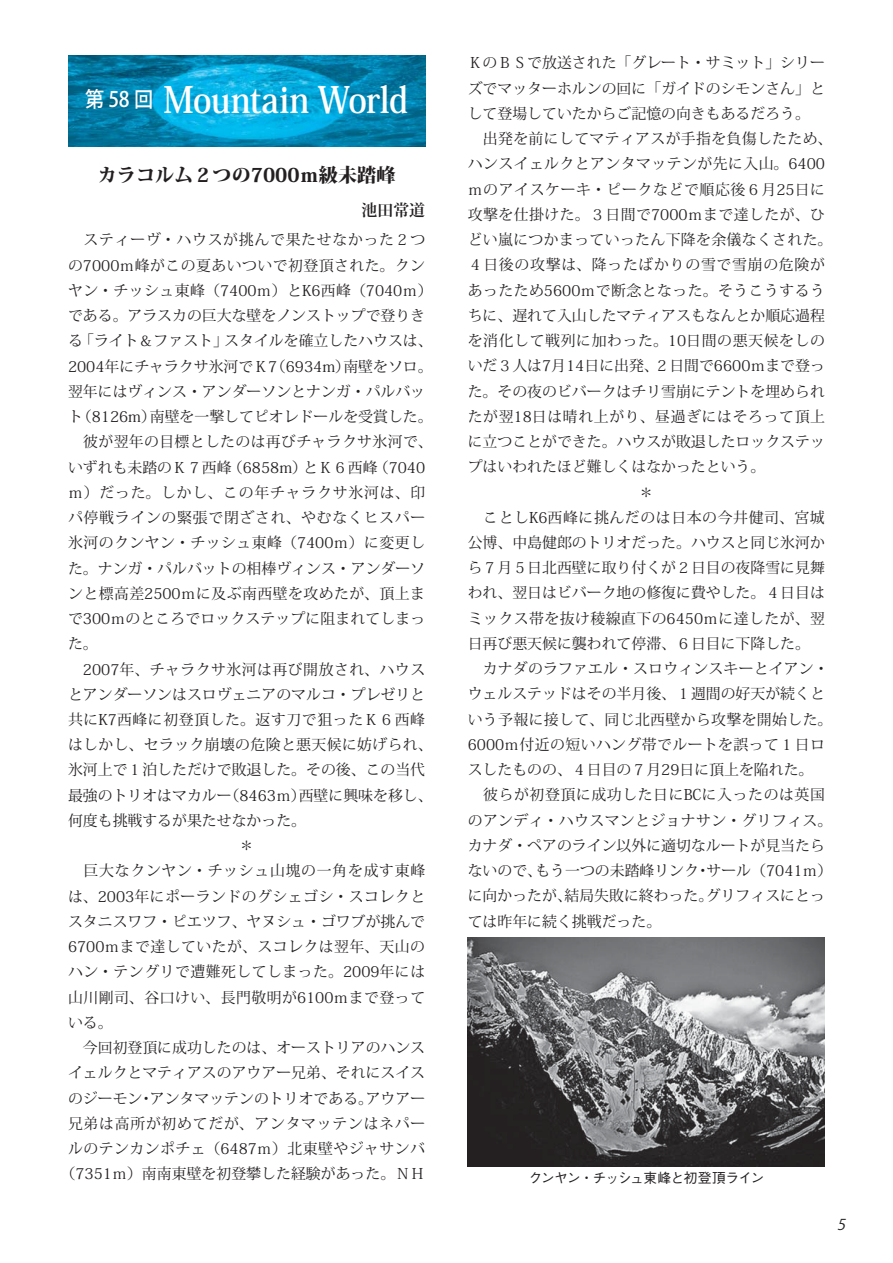
<style>
.page{position:relative;width:893px;height:1263px;background:#fff}
.page>*{position:absolute;margin:0;border:0;box-sizing:border-box;transform-origin:0 0}
.t1{font:36.15px "Koz Min Pro Bold 90 msp RKSJ H";letter-spacing:-.02em;color:#fff;scale:.9 1}
.t2{font:19.2px "Koz Min Pro Heavy 90 msp RKSJ H";color:#231f20}
.t3{font:15.9px "Koz Min Pro Bold 90 msp RKSJ H";color:#231f20}
.t4{font:14.85px "Koz Min Pro Regular 90 msp RKSJ H";color:#231f20}
.t5{font:14.85px "Koz Min Pro Regular 90 msp RKSJ H";letter-spacing:.03em;color:#231f20}
.t6{font:14.85px "Koz Min Pro Regular 90 msp RKSJ H";letter-spacing:.025em;color:#231f20}
.t7{font:14.85px "Koz Min Pro Regular 90 msp RKSJ H";letter-spacing:.04em;color:#231f20}
.t8{font:14.85px "Koz Min Pro Regular 90 msp RKSJ H";letter-spacing:.05em;color:#231f20}
.t9{font:14.85px "Koz Min Pro Regular 90 msp RKSJ H";letter-spacing:.055em;color:#231f20}
.t10{font:italic 14.85px "Koz Go Pro Regular 90 msp RKSJ H";color:#231f20}
.t11{font:13.8px "Gothic BBB Pro Medium 90 msp RKSJ H";letter-spacing:-.055em;color:#231f20}
</style>
<div class="page">
<img style="left:68px;top:56px;width:357px;height:90px">
<img style="left:468px;top:938px;width:357px;height:228px">
<h1 class="t1" style="left:85px;top:86px;width:360px"><sup>第</sup> <sup>58</sup> <sup>回</sup> Mountain World</h1>
<p class="t2" style="left:98px;top:167px;width:299px">カラコルム２つの7000ｍ級未踏峰</p>
<p class="t3" style="left:361px;top:204px;width:65px">池田常道</p>
<p class="t8" style="left:68px;top:234px;width:359px">　スティーヴ・ハウスが挑んで果たせなかった２つ</p>
<p class="t5" style="left:68px;top:259px;width:359px">の7000ｍ峰がこの夏あいついで初登頂された。クン</p>
<p class="t4" style="left:68px;top:285px;width:366px">ヤン・チッシュ東峰（7400ｍ）とK6西峰（7040ｍ）</p>
<p class="t4" style="left:68px;top:310px;width:359px">である。アラスカの巨大な壁をノンストップで登りき</p>
<p class="t4" style="left:68px;top:335px;width:366px">る「ライト＆ファスト」スタイルを確立したハウスは、</p>
<p class="t4" style="left:68px;top:360px;width:366px">2004年にチャラクサ氷河でＫ7（6934m）南壁をソロ。</p>
<p class="t4" style="left:68px;top:386px;width:359px">翌年にはヴィンス・アンダーソンとナンガ・パルバッ</p>
<p class="t4" style="left:68px;top:411px;width:366px">ト（8126m）南壁を一撃してピオレドールを受賞した。</p>
<p class="t6" style="left:68px;top:436px;width:366px">　彼が翌年の目標としたのは再びチャラクサ氷河で、</p>
<p class="t4" style="left:68px;top:461px;width:359px">いずれも未踏のＫ７西峰（6858m）とＫ６西峰（7040</p>
<p class="t9" style="left:68px;top:487px;width:359px">ｍ）だった。しかし、この年チャラクサ氷河は、印</p>
<p class="t8" style="left:68px;top:512px;width:359px">パ停戦ラインの緊張で閉ざされ、やむなくヒスパー</p>
<p class="t5" style="left:68px;top:537px;width:359px">氷河のクンヤン・チッシュ東峰（7400ｍ）に変更し</p>
<p class="t4" style="left:68px;top:562px;width:359px">た。ナンガ・パルバットの相棒ヴィンス・アンダーソ</p>
<p class="t5" style="left:68px;top:588px;width:359px">ンと標高差2500ｍに及ぶ南西壁を攻めたが、頂上ま</p>
<p class="t4" style="left:68px;top:613px;width:359px">で300ｍのところでロックステップに阻まれてしまっ</p>
<p class="t4" style="left:68px;top:638px;width:31px">た。</p>
<p class="t5" style="left:68px;top:663px;width:359px">　2007年、チャラクサ氷河は再び開放され、ハウス</p>
<p class="t4" style="left:68px;top:689px;width:359px">とアンダーソンはスロヴェニアのマルコ・プレゼリと</p>
<p class="t7" style="left:68px;top:714px;width:359px">共にK7西峰に初登頂した。返す刀で狙ったＫ６西峰</p>
<p class="t6" style="left:68px;top:739px;width:366px">はしかし、セラック崩壊の危険と悪天候に妨げられ、</p>
<p class="t4" style="left:68px;top:764px;width:359px">氷河上で１泊しただけで敗退した。その後、この当代</p>
<p class="t4" style="left:68px;top:789px;width:366px">最強のトリオはマカルー（8463ｍ）西壁に興味を移し、</p>
<p class="t4" style="left:68px;top:815px;width:240px">何度も挑戦するが果たせなかった。</p>
<p class="t4" style="left:239px;top:840px;width:16px">＊</p>
<p class="t8" style="left:68px;top:865px;width:359px">　巨大なクンヤン・チッシュ山塊の一角を成す東峰</p>
<p class="t5" style="left:68px;top:890px;width:359px">は、2003年にポーランドのグシェゴシ・スコレクと</p>
<p class="t4" style="left:68px;top:916px;width:359px">スタニスワフ・ピエツフ、ヤヌシュ・ゴワブが挑んで</p>
<p class="t5" style="left:68px;top:941px;width:359px">6700ｍまで達していたが、スコレクは翌年、天山の</p>
<p class="t5" style="left:68px;top:966px;width:359px">ハン・テングリで遭難死してしまった。2009年には</p>
<p class="t5" style="left:68px;top:991px;width:359px">山川剛司、谷口けい、長門敬明が6100ｍまで登って</p>
<p class="t4" style="left:68px;top:1017px;width:46px">いる。</p>
<p class="t4" style="left:68px;top:1042px;width:359px">　今回初登頂に成功したのは、オーストリアのハンス</p>
<p class="t4" style="left:68px;top:1067px;width:359px">イェルクとマティアスのアウアー兄弟、それにスイス</p>
<p class="t4" style="left:68px;top:1092px;width:359px">のジーモン・アンタマッテンのトリオである。アウアー</p>
<p class="t8" style="left:68px;top:1118px;width:359px">兄弟は高所が初めてだが、アンタマッテンはネパー</p>
<p class="t5" style="left:68px;top:1143px;width:359px">ルのテンカンポチェ（6487ｍ）北東壁やジャサンバ</p>
<p class="t4" style="left:61px;top:1168px;width:366px">（7351ｍ）南南東壁を初登攀した経験があった。ＮＨ</p>
<p class="t4" style="left:468px;top:57px;width:359px">ＫのＢＳで放送された「グレート・サミット」シリー</p>
<p class="t4" style="left:468px;top:82px;width:359px">ズでマッターホルンの回に「ガイドのシモンさん」と</p>
<p class="t4" style="left:468px;top:108px;width:344px">して登場していたからご記憶の向きもあるだろう。</p>
<p class="t6" style="left:468px;top:133px;width:366px">　出発を前にしてマティアスが手指を負傷したため、</p>
<p class="t5" style="left:468px;top:158px;width:359px">ハンスイェルクとアンタマッテンが先に入山。6400</p>
<p class="t7" style="left:468px;top:183px;width:359px">ｍのアイスケーキ・ピークなどで順応後６月25日に</p>
<p class="t5" style="left:468px;top:209px;width:359px">攻撃を仕掛けた。３日間で7000ｍまで達したが、ひ</p>
<p class="t6" style="left:468px;top:234px;width:366px">どい嵐につかまっていったん下降を余儀なくされた。</p>
<p class="t8" style="left:468px;top:259px;width:359px">４日後の攻撃は、降ったばかりの雪で雪崩の危険が</p>
<p class="t5" style="left:468px;top:284px;width:359px">あったため5600ｍで断念となった。そうこうするう</p>
<p class="t4" style="left:468px;top:310px;width:359px">ちに、遅れて入山したマティアスもなんとか順応過程</p>
<p class="t7" style="left:468px;top:335px;width:359px">を消化して戦列に加わった。10日間の悪天候をしの</p>
<p class="t4" style="left:468px;top:360px;width:359px">いだ３人は7月14日に出発、２日間で6600ｍまで登っ</p>
<p class="t4" style="left:468px;top:385px;width:359px">た。その夜のビバークはチリ雪崩にテントを埋められ</p>
<p class="t7" style="left:468px;top:411px;width:359px">たが翌18日は晴れ上がり、昼過ぎにはそろって頂上</p>
<p class="t4" style="left:468px;top:436px;width:359px">に立つことができた。ハウスが敗退したロックステッ</p>
<p class="t4" style="left:468px;top:461px;width:299px">プはいわれたほど難しくはなかったという。</p>
<p class="t4" style="left:639px;top:486px;width:16px">＊</p>
<p class="t7" style="left:468px;top:512px;width:359px">　ことしK6西峰に挑んだのは日本の今井健司、宮城</p>
<p class="t4" style="left:468px;top:537px;width:359px">公博、中島健郎のトリオだった。ハウスと同じ氷河か</p>
<p class="t4" style="left:468px;top:562px;width:359px">ら７月５日北西壁に取り付くが２日目の夜降雪に見舞</p>
<p class="t4" style="left:468px;top:587px;width:359px">われ、翌日はビバーク地の修復に費やした。４日目は</p>
<p class="t5" style="left:468px;top:612px;width:359px">ミックス帯を抜け稜線直下の6450ｍに達したが、翌</p>
<p class="t4" style="left:468px;top:638px;width:344px">日再び悪天候に襲われて停滞、６日目に下降した。</p>
<p class="t4" style="left:468px;top:663px;width:362px">　カナダのラファエル・スロウィンスキーとイアン・</p>
<p class="t4" style="left:468px;top:688px;width:359px">ウェルステッドはその半月後、１週間の好天が続くと</p>
<p class="t6" style="left:468px;top:713px;width:366px">いう予報に接して、同じ北西壁から攻撃を開始した。</p>
<p class="t6" style="left:468px;top:739px;width:359px">6000ｍ付近の短いハング帯でルートを誤って１日ロ</p>
<p class="t4" style="left:468px;top:764px;width:347px">スしたものの、４日目の７月29日に頂上を陥れた。</p>
<p class="t7" style="left:468px;top:789px;width:359px">　彼らが初登頂に成功した日にBCに入ったのは英国</p>
<p class="t6" style="left:468px;top:814px;width:366px">のアンディ・ハウスマンとジョナサン・グリフィス。</p>
<p class="t4" style="left:468px;top:840px;width:359px">カナダ・ペアのライン以外に適切なルートが見当たら</p>
<p class="t4" style="left:468px;top:865px;width:366px">ないので、もう一つの未踏峰リンク・サール（7041ｍ）</p>
<p class="t4" style="left:468px;top:890px;width:359px">に向かったが、結局失敗に終わった。グリフィスにとっ</p>
<p class="t4" style="left:468px;top:915px;width:195px">ては昨年に続く挑戦だった。</p>
<p class="t11" style="left:528px;top:1173px;width:238px">クンヤン・チッシュ東峰と初登頂ライン</p>
<p class="t10" style="left:837px;top:1218px;width:12px">5</p>
</div>
